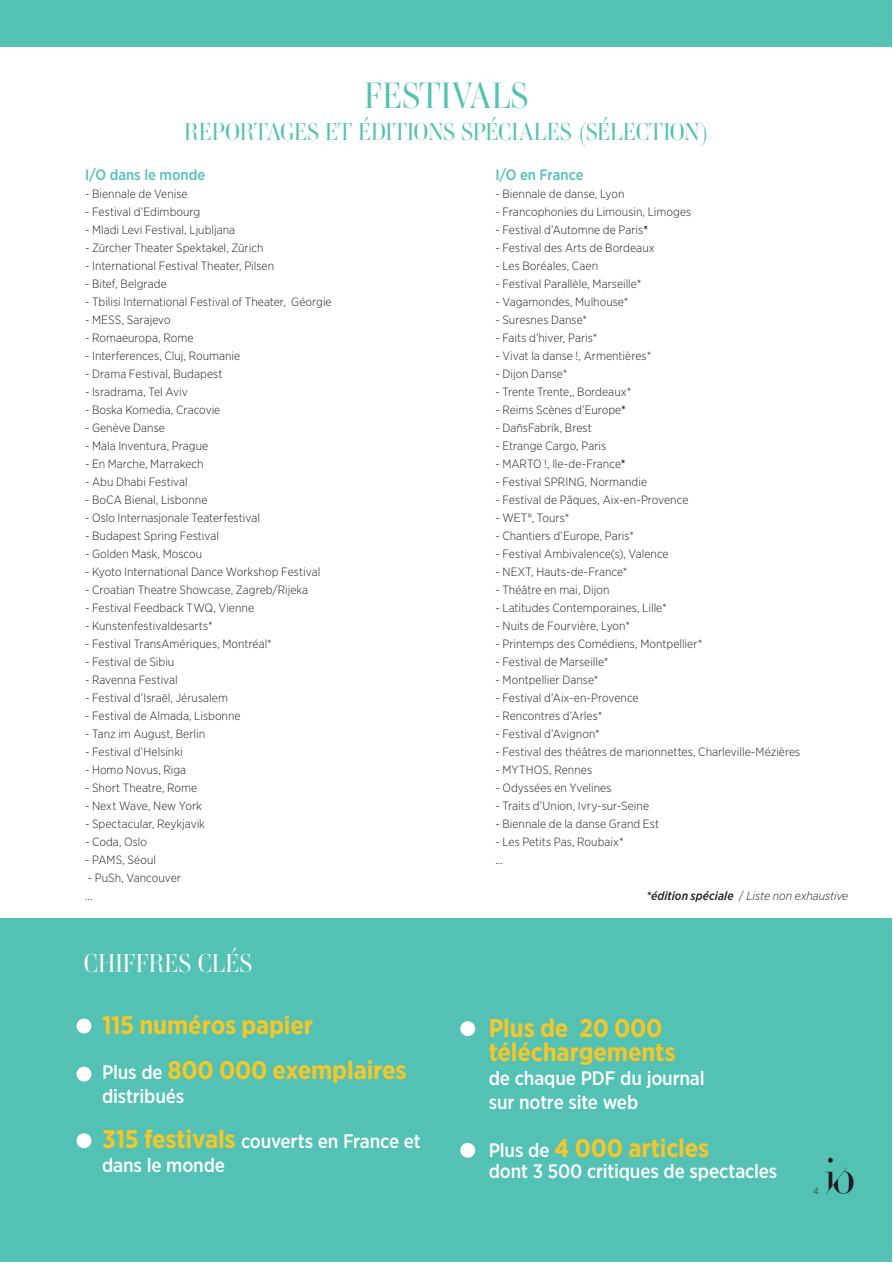
<style>
.page{position:relative;width:893px;height:1263px;background:#fff}
.page>*{position:absolute;margin:0;border:0;box-sizing:border-box;transform-origin:0 0}
.t1{font:300 36px "Ambroise";letter-spacing:-.01em;color:#53c1b4}
.t2{font:700 25.5px/45px "Gotham Narrow";letter-spacing:-.01em;color:#f5c729}
.t3{font:300 25.5px "Ambroise";letter-spacing:-.005em;color:#fff}
.t4{font:300 24px "Ambroise";letter-spacing:-.015em;color:#53c1b4}
.t5{font:500 19.5px/24px "Gotham Narrow";letter-spacing:-.01em;color:#fff}
.t6{font:500 15px "Gotham Narrow";color:#53c1b4}
.t7{font:300 12px/18px "Gotham Narrow";letter-spacing:.005em;color:#231f20}
.t8{font:italic 300 12px "Gotham Narrow";letter-spacing:-.005em;color:#231f20}
.t9{font:300 9px "Gotham Narrow";color:#231f20}
.s1{font-weight:500;font-size:19.5px;color:#fff}
.s2{font-weight:700;font-size:25.5px;color:#f5c729}
.s3{font-weight:500}
.s4{font-style:normal}
</style>
<div class="page">
<div style="left:1px;top:1px;width:891px;height:46px;background:#53c1b4"></div>
<div style="left:1px;top:918px;width:891px;height:344px;background:#53c1b4"></div>
<div style="left:77px;top:1018px;width:14px;height:15px;background:#fff;border-radius:50%"></div>
<div style="left:77px;top:1067px;width:14px;height:14px;background:#fff;border-radius:50%"></div>
<div style="left:460px;top:1021px;width:15px;height:15px;background:#fff;border-radius:50%"></div>
<div style="left:460px;top:1143px;width:15px;height:15px;background:#fff;border-radius:50%"></div>
<div style="left:77px;top:1133px;width:14px;height:15px;background:#fff;border-radius:50%"></div>
<svg style="left:825px;top:1158px;width:28px;height:36px"></svg>
<h1 class="t1" style="left:364px;top:72px;width:166px">FESTIVALS</h1>
<h3 class="t4" style="left:184px;top:116px;width:526px">REPORTAGES ET ÉDITIONS SPÉCIALES (SÉLECTION)</h3>
<p class="t6" style="left:85px;top:165px;width:122px">I/O dans le monde</p>
<p class="t7" style="left:85px;top:184px;width:104px">- Biennale de Venise</p>
<p class="t7" style="left:85px;top:202px;width:117px">- Festival d’Edimbourg</p>
<p class="t7" style="left:85px;top:220px;width:152px">- Mladi Levi Festival, Ljubljana</p>
<p class="t7" style="left:85px;top:238px;width:180px">- Zürcher Theater Spektakel, Zürich</p>
<p class="t7" style="left:85px;top:256px;width:191px">- International Festival Theater, Pilsen</p>
<p class="t7" style="left:85px;top:274px;width:83px">- Bitef, Belgrade</p>
<p class="t7" style="left:85px;top:292px;width:248px">- Tbilisi International Festival of Theater, Géorgie</p>
<p class="t7" style="left:85px;top:310px;width:87px">- MESS, Sarajevo</p>
<p class="t7" style="left:85px;top:328px;width:110px">- Romaeuropa, Rome</p>
<p class="t7" style="left:85px;top:346px;width:157px">- Interferences, Cluj, Roumanie</p>
<p class="t7" style="left:85px;top:364px;width:139px">- Drama Festival, Budapest</p>
<p class="t7" style="left:85px;top:382px;width:104px">- Isradrama, Tel Aviv</p>
<p class="t7" style="left:85px;top:400px;width:137px">- Boska Komedia, Cracovie</p>
<p class="t7" style="left:85px;top:418px;width:81px">- Genève Danse</p>
<p class="t7" style="left:85px;top:436px;width:125px">- Mala Inventura, Prague</p>
<p class="t7" style="left:85px;top:454px;width:120px">- En Marche, Marrakech</p>
<p class="t7" style="left:85px;top:472px;width:104px">- Abu Dhabi Festival</p>
<p class="t7" style="left:85px;top:490px;width:124px">- BoCA Bienal, Lisbonne</p>
<p class="t7" style="left:85px;top:508px;width:177px">- Oslo Internasjonale Teaterfestival</p>
<p class="t7" style="left:85px;top:526px;width:136px">- Budapest Spring Festival</p>
<p class="t7" style="left:85px;top:544px;width:119px">- Golden Mask, Moscou</p>
<p class="t7" style="left:85px;top:562px;width:237px">- Kyoto International Dance Workshop Festival</p>
<p class="t7" style="left:85px;top:580px;width:225px">- Croatian Theatre Showcase, Zagreb/Rijeka</p>
<p class="t7" style="left:85px;top:598px;width:171px">- Festival Feedback TWQ, Vienne</p>
<p class="t7" style="left:85px;top:616px;width:129px">- Kunstenfestivaldesarts*</p>
<p class="t7" style="left:85px;top:634px;width:188px">- Festival TransAmériques, Montréal*</p>
<p class="t7" style="left:85px;top:652px;width:91px">- Festival de Sibiu</p>
<p class="t7" style="left:85px;top:670px;width:94px">- Ravenna Festival</p>
<p class="t7" style="left:85px;top:688px;width:145px">- Festival d’Israël, Jérusalem</p>
<p class="t7" style="left:85px;top:706px;width:157px">- Festival de Almada, Lisbonne</p>
<p class="t7" style="left:85px;top:724px;width:122px">- Tanz im August, Berlin</p>
<p class="t7" style="left:85px;top:742px;width:99px">- Festival d’Helsinki</p>
<p class="t7" style="left:85px;top:760px;width:103px">- Homo Novus, Riga</p>
<p class="t7" style="left:85px;top:778px;width:114px">- Short Theatre, Rome</p>
<p class="t7" style="left:85px;top:796px;width:118px">- Next Wave, New York</p>
<p class="t7" style="left:85px;top:814px;width:122px">- Spectacular, Reykjavik</p>
<p class="t7" style="left:85px;top:832px;width:63px">- Coda, Oslo</p>
<p class="t7" style="left:85px;top:850px;width:73px">- PAMS, Séoul</p>
<p class="t7" style="left:85px;top:868px;width:98px">- PuSh, Vancouver ...</p>
<h2 class="t3" style="left:84px;top:947px;width:170px">CHIFFRES CLÉS</h2>
<h2 class="t2" style="left:102px;top:1002px;width:306px">115 numéros papier<br><span class="s1">Plus de</span> 800 000 exemplaires</h2>
<h3 class="t5" style="left:102px;top:1084px;width:84px">distribués</h3>
<h3 class="t5" style="left:102px;top:1129px;width:320px"><span class="s2">315 festivals</span> couverts en France et dans le monde</h3>
<p class="t6" style="left:495px;top:165px;width:90px">I/O en France</p>
<p class="t7" style="left:495px;top:184px;width:131px">- Biennale de danse, Lyon</p>
<p class="t7" style="left:495px;top:202px;width:197px">- Francophonies du Limousin, Limoges</p>
<p class="t7" style="left:495px;top:220px;width:154px">- Festival d’Automne de Paris<span class="s3">*</span></p>
<p class="t7" style="left:495px;top:238px;width:161px">- Festival des Arts de Bordeaux</p>
<p class="t7" style="left:495px;top:256px;width:104px">- Les Boréales, Caen</p>
<p class="t7" style="left:495px;top:274px;width:147px">- Festival Parallèle, Marseille*</p>
<p class="t7" style="left:495px;top:292px;width:134px">- Vagamondes, Mulhouse*</p>
<p class="t7" style="left:495px;top:310px;width:93px">- Suresnes Danse*</p>
<p class="t7" style="left:495px;top:328px;width:104px">- Faits d’hiver, Paris*</p>
<p class="t7" style="left:495px;top:346px;width:157px">- Vivat la danse !, Armentières*</p>
<p class="t7" style="left:495px;top:364px;width:73px">- Dijon Danse*</p>
<p class="t7" style="left:495px;top:382px;width:137px">- Trente Trente,, Bordeaux*</p>
<p class="t7" style="left:495px;top:400px;width:132px">- Reims Scènes d’Europe<span class="s3">*</span></p>
<p class="t7" style="left:495px;top:418px;width:98px">- DañsFabrik, Brest</p>
<p class="t7" style="left:495px;top:436px;width:112px">- Etrange Cargo, Paris</p>
<p class="t7" style="left:495px;top:454px;width:132px">- MARTO !, lle-de-France<span class="s3">*</span></p>
<p class="t7" style="left:495px;top:472px;width:153px">- Festival SPRING, Normandie</p>
<p class="t7" style="left:495px;top:490px;width:194px">- Festival de Pâques, Aix-en-Provence</p>
<p class="t7" style="left:495px;top:508px;width:76px">- WET°, Tours*</p>
<p class="t7" style="left:495px;top:526px;width:140px">- Chantiers d’Europe, Paris*</p>
<p class="t7" style="left:495px;top:544px;width:175px">- Festival Ambivalence(s), Valence</p>
<p class="t7" style="left:495px;top:562px;width:134px">- NEXT, Hauts-de-France*</p>
<p class="t7" style="left:495px;top:580px;width:116px">- Théâtre en mai, Dijon</p>
<p class="t7" style="left:495px;top:598px;width:173px">- Latitudes Contemporaines, Lille*</p>
<p class="t7" style="left:495px;top:616px;width:136px">- Nuits de Fourvière, Lyon*</p>
<p class="t7" style="left:495px;top:634px;width:208px">- Printemps des Comédiens, Montpellier*</p>
<p class="t7" style="left:495px;top:652px;width:115px">- Festival de Marseille*</p>
<p class="t7" style="left:495px;top:670px;width:104px">- Montpellier Danse*</p>
<p class="t7" style="left:495px;top:688px;width:145px">- Festival d’Aix-en-Provence</p>
<p class="t7" style="left:495px;top:706px;width:109px">- Rencontres d’Arles*</p>
<p class="t7" style="left:495px;top:724px;width:106px">- Festival d’Avignon*</p>
<p class="t7" style="left:495px;top:742px;width:306px">- Festival des théâtres de marionnettes, Charleville-Mézières</p>
<p class="t7" style="left:495px;top:760px;width:98px">- MYTHOS, Rennes</p>
<p class="t7" style="left:495px;top:778px;width:118px">- Odyssées en Yvelines</p>
<p class="t7" style="left:495px;top:796px;width:155px">- Traits d’Union, Ivry-sur-Seine</p>
<p class="t7" style="left:495px;top:814px;width:165px">- Biennale de la danse Grand Est</p>
<p class="t7" style="left:495px;top:832px;width:130px">- Les Petits Pas, Roubaix* ...</p>
<p class="t8" style="left:647px;top:888px;width:203px"><span class="s3">*édition spéciale</span> <span class="s4">/</span> Liste non exhaustive</p>
<h2 class="t2" style="left:489px;top:1015px;width:188px;line-height:24px">Plus de 20 000 téléchargements</h2>
<h3 class="t5" style="left:489px;top:1066px;width:217px">de chaque PDF du journal sur notre site web</h3>
<h2 class="t2" style="left:489px;top:1125px;width:222px"><span class="s1">Plus de</span> 4 000 articles</h2>
<h3 class="t5" style="left:489px;top:1159px;width:290px">dont 3 500 critiques de spectacles</h3>
<p class="t9" style="left:813px;top:1185px;width:7px">4</p>
</div>
